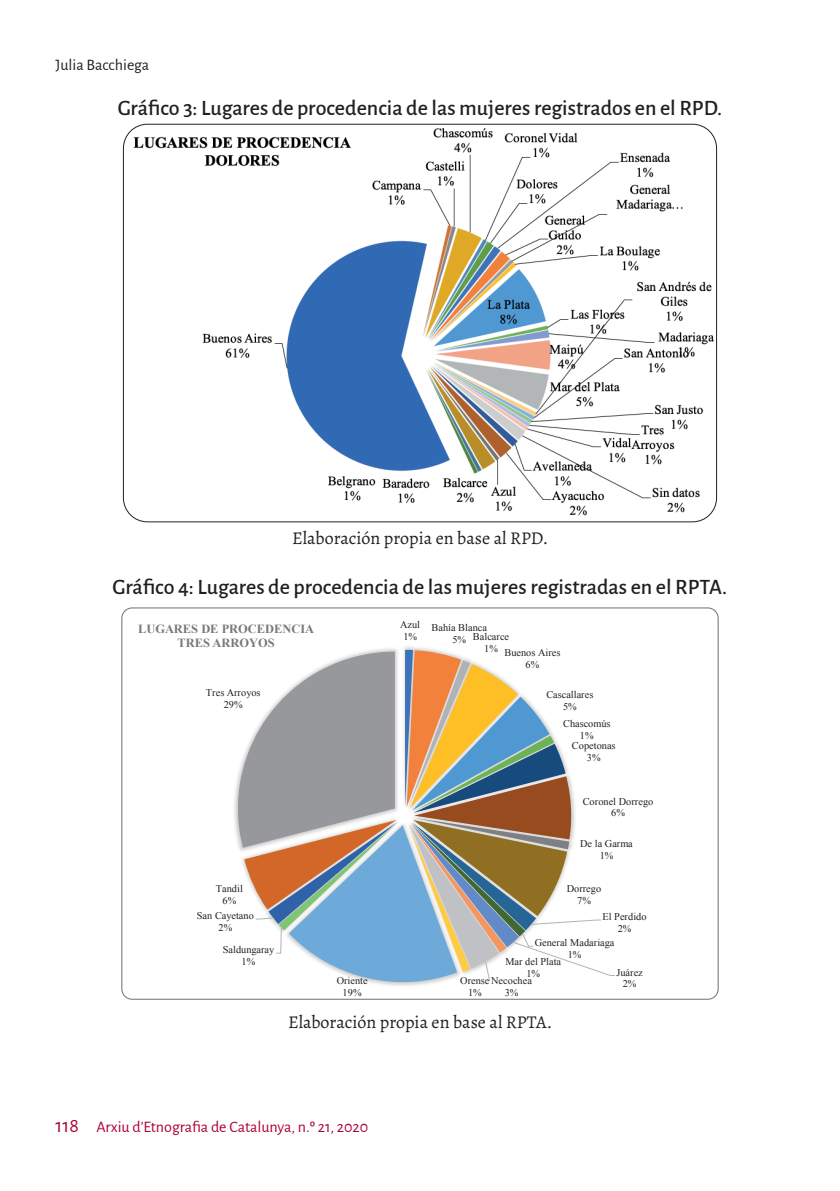
<style>
.page{position:relative;width:840px;height:1191px;background:#fff}
.page>*{position:absolute;margin:0;border:0;box-sizing:border-box;transform-origin:0 0}
.t1{font:500 22px "Alegreya Sans";color:#231f20}
.t2{font:18px "Alegreya";color:#231f20}
.t3{font:16px "Alegreya Sans";color:#ab0333}
.t4{font:16px "Alegreya Sans";color:#231f20}
.t5{font:700 12.4px/14.2px "Times New Roman";color:#76787b;text-align:center}
.t6{font:10.4px/12px "Times New Roman";color:#231f20;text-align:center}
.s1{font-size:20px}
</style>
<div class="page">
<img style="left:123px;top:124px;width:593px;height:398px">
<img style="left:404px;top:646px;width:31px;height:4px">
<svg style="left:234px;top:650px;width:381px;height:336px"></svg>
<h3 class="t4" style="left:56px;top:53px;width:95px">Julia Bacchiega</h3>
<h1 class="t1" style="left:118px;top:92px;width:605px">Gráfico 3: Lugares de procedencia de las mujeres registrados en el RPD.</h1>
<h2 class="t2" style="left:292px;top:526px;width:257px">Elaboración propia en base al RPD.</h2>
<h1 class="t1" style="left:113px;top:571px;width:615px">Gráfico 4: Lugares de procedencia de las mujeres registradas en el RPTA.</h1>
<p class="t6" style="left:400px;top:618px;width:21px;text-align:left">Azul<br>1%</p>
<p class="t6" style="left:452px;top:623px;width:58px;line-height:8.8px;text-align:left;text-indent:-21px">Bahía Blanca<br>5% Balcarce</p>
<p class="t6" style="left:525px;top:647px;width:36px;text-align:left;text-indent:-41px">1% Buenos Aires<br>6%</p>
<p class="t6" style="left:546px;top:688px;width:49px">Cascallares<br>5%</p>
<p class="t6" style="left:563px;top:717px;width:49px">Chascomús<br>1%</p>
<p class="t6" style="left:571px;top:739px;width:45px">Copetonas<br>3%</p>
<p class="t6" style="left:582px;top:795px;width:72px">Coronel Dorrego<br>6%</p>
<p class="t6" style="left:580px;top:837px;width:54px">De la Garma<br>1%</p>
<p class="t6" style="left:566px;top:882px;width:36px">Dorrego<br>7%</p>
<p class="t6" style="left:602px;top:910px;width:46px">El Perdido<br>2%</p>
<p class="t6" style="left:534px;top:936px;width:81px">General Madariaga<br>1%</p>
<p class="t6" style="left:616px;top:966px;width:28px">Juárez<br>2%</p>
<p class="t5" style="left:138px;top:621px;width:177px">LUGARES DE PROCEDENCIA<br>TRES ARROYOS</p>
<p class="t6" style="left:206px;top:686px;width:56px">Tres Arroyos<br>29%</p>
<p class="t6" style="left:216px;top:882px;width:29px">Tandil<br>6%</p>
<p class="t6" style="left:197px;top:909px;width:58px">San Cayetano<br>2%</p>
<p class="t6" style="left:223px;top:943px;width:53px">Saldungaray<br>1%</p>
<p class="t6" style="left:505px;top:955px;width:57px">Mar del Plata<br>1%</p>
<p class="t6" style="left:504px;top:974px;width:29px;text-align:left;text-indent:-44px">Orense Necochea<br>3%</p>
<p class="t6" style="left:336px;top:974px;width:32px">Oriente<br>19%</p>
<p class="t6" style="left:467px;top:985px;width:15px">1%</p>
<h2 class="t2" style="left:288px;top:1010px;width:265px">Elaboración propia en base al RPTA.</h2>
<h3 class="t3" style="left:56px;top:1116px;width:314px"><span class="s1">118</span> Arxiu d’Etnografia de Catalunya, n.º 21, 2020</h3>
</div>
